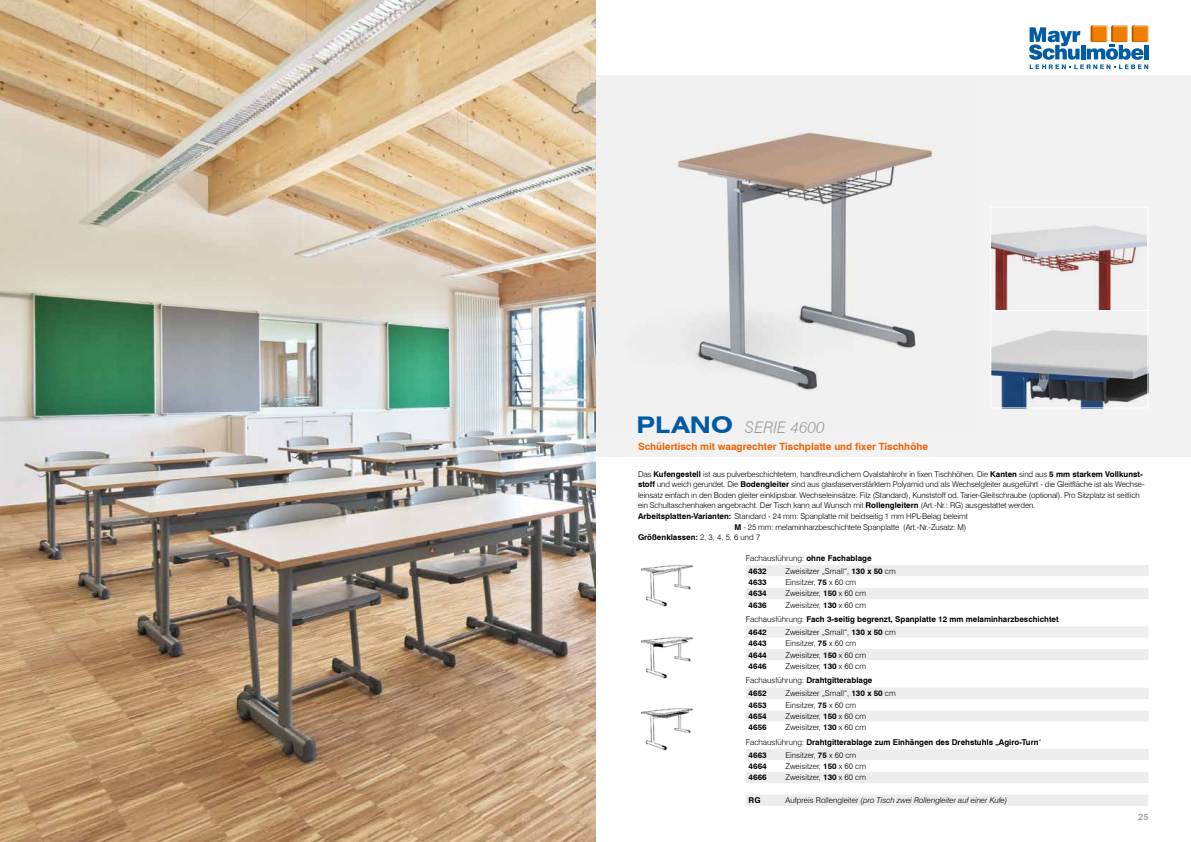
<style>
.page{position:relative;width:1191px;height:842px;background:#fff}
.page>*{position:absolute;margin:0;border:0;box-sizing:border-box;transform-origin:0 0}
.t1{font:italic 300 16px "Swiss 721 BT";color:#9f9f9f}
.t2{font:700 10px "Swiss 721 BT";color:#ec6608}
.t3{font:700 9px "Swiss 721 BT";color:#a8a8a7}
.t4{font:300 8px "Swiss 721 BT";letter-spacing:-.015em;color:#000}
.t5{font:700 8px/13px "Swiss 721 BT";color:#000}
.t6{font:italic 300 8px "Swiss 721 BT";color:#000}
.s1{font-weight:700;font-style:normal;font-stretch:expanded;font-size:23px;color:#005ca5}
.s2{font-weight:700}
.s3{font-weight:300}
.s4{font-style:normal}
</style>
<div class="page">
<svg style="left:1029px;top:25px;width:119px;height:44px"></svg>
<div style="left:0;top:75px;width:1191px;height:381px;background:#f2f2f2"></div>
<img style="left:0;top:0;width:595px;height:842px">
<img style="left:992px;top:225px;width:154px;height:181px">
<div style="left:990px;top:207px;width:158px;height:201px;border:1px solid #fff"></div>
<img style="left:554px;top:75px;width:379px;height:363px">
<hr style="left:990px;top:310px;width:157px;height:1px;background:#fff">
<svg style="left:746px;top:565px;width:402px;height:34px"></svg>
<svg style="left:746px;top:626px;width:402px;height:34px"></svg>
<svg style="left:746px;top:749px;width:402px;height:34px"></svg>
<svg style="left:746px;top:688px;width:402px;height:33px"></svg>
<div style="left:746px;top:795px;width:402px;height:11px;background:#ededed"></div>
<img style="left:640px;top:564px;width:53px;height:43px">
<img style="left:640px;top:636px;width:53px;height:43px">
<img style="left:640px;top:708px;width:53px;height:43px">
<h1 class="t1" style="left:636px;top:417px;width:190px"><span class="s1">PLANO</span> SERIE 4600</h1>
<p class="t2" style="left:638px;top:440px;width:292px">Schülertisch mit waagrechter Tischplatte und fixer Tischhöhe</p>
<p class="t4" style="left:638px;top:469px;width:506px">Das <span class="s2">Kufengestell</span> ist aus pulverbeschichtetem, handfreundIichem Ovalstahlrohr in fixen Tischhöhen. Die <span class="s2">Kanten</span> sind aus <span class="s2">5 mm starkem Vollkunst-</span></p>
<p class="t4" style="left:638px;top:479px;width:508px"><span class="s2">stoff</span> und weich gerundet. Die <span class="s2">Bodengleiter</span> sind aus glasfaserverstärktem Polyamid und als Wechselgleiter ausgeführt - die Gleitfläche ist als Wechse-</p>
<p class="t4" style="left:638px;top:490px;width:503px">leinsatz einfach in den Boden gleiter einklipsbar. Wechseleinsätze: Filz (Standard), Kunststoff od. Tarier-Gleitschraube (optional). Pro Sitzplatz ist seitlich</p>
<p class="t4" style="left:638px;top:500px;width:399px">ein Schultaschenhaken angebracht. Der Tisch kann auf Wunsch mit <span class="s2">Rollengleitern</span> (Art.-Nr.: RG) ausgestattet werden.</p>
<p class="t4" style="left:638px;top:511px;width:331px"><span class="s2">Arbeitsplatten-Varianten:</span> Standard - 24 mm: Spanplatte mit beidseitig 1 mm HPL-Belag beleimt</p>
<p class="t4" style="left:734px;top:522px;width:233px"><span class="s2">M</span> - 25 mm: melaminharzbeschichtete Spanplatte (Art.-Nr.-Zusatz: M)</p>
<p class="t5" style="left:638px;top:531px;width:124px">Größenklassen: <span class="s3">2, 3, 4, 5, 6 und 7</span></p>
<p class="t5" style="left:748px;top:551px;width:124px;text-indent:-3px"><span class="s3">Fachausführung:</span> ohne Fachablage<br>4632</p>
<p class="t4" style="left:785px;top:566px;width:112px">Zweisitzer „Small“, <span class="s2">130 x 50</span> cm</p>
<p class="t5" style="left:748px;top:576px;width:20px">4633</p>
<p class="t4" style="left:785px;top:577px;width:72px">Einsitzer, <span class="s2">75</span> x 60 cm</p>
<p class="t5" style="left:748px;top:587px;width:20px">4634</p>
<p class="t4" style="left:785px;top:589px;width:82px">Zweisitzer, <span class="s2">150</span> x 60 cm</p>
<p class="t5" style="left:748px;top:598px;width:20px">4636</p>
<p class="t5" style="left:746px;top:598px;width:314px;line-height:14.4px;text-indent:40px"><span class="s3">Zweisitzer,</span> 130 <span class="s3">x 60 cm<br>Fachausführung:</span> Fach 3-seitig begrenzt, Spanplatte 12 mm melaminharzbeschichtet</p>
<p class="t5" style="left:748px;top:626px;width:20px">4642</p>
<p class="t4" style="left:785px;top:627px;width:112px">Zweisitzer „Small“, <span class="s2">130 x 50</span> cm</p>
<p class="t5" style="left:748px;top:637px;width:20px">4643</p>
<p class="t4" style="left:785px;top:639px;width:72px">Einsitzer, <span class="s2">75</span> x 60 cm</p>
<p class="t5" style="left:748px;top:648px;width:20px">4644</p>
<p class="t4" style="left:785px;top:650px;width:82px">Zweisitzer, <span class="s2">150</span> x 60 cm</p>
<p class="t5" style="left:748px;top:660px;width:20px">4646</p>
<p class="t4" style="left:785px;top:661px;width:82px">Zweisitzer, <span class="s2">130</span> x 60 cm</p>
<p class="t5" style="left:748px;top:674px;width:125px;text-indent:-3px"><span class="s3">Fachausführung:</span> Drahtgitterablage<br>4652</p>
<p class="t4" style="left:785px;top:689px;width:112px">Zweisitzer „Small“, <span class="s2">130 x 50</span> cm</p>
<p class="t5" style="left:748px;top:698px;width:20px">4653</p>
<p class="t4" style="left:785px;top:700px;width:72px">Einsitzer, <span class="s2">75</span> x 60 cm</p>
<p class="t5" style="left:748px;top:710px;width:20px">4654</p>
<p class="t4" style="left:785px;top:711px;width:82px">Zweisitzer, <span class="s2">150</span> x 60 cm</p>
<p class="t5" style="left:748px;top:721px;width:20px">4656</p>
<p class="t4" style="left:785px;top:723px;width:82px">Zweisitzer, <span class="s2">130</span> x 60 cm</p>
<p class="t5" style="left:748px;top:735px;width:294px;text-indent:-3px"><span class="s3">Fachausführung:</span> Drahtgitterablage zum Einhängen des Drehstuhls „Agiro-Turn<span class="s3">“<br></span>4663</p>
<p class="t4" style="left:785px;top:750px;width:72px">Einsitzer, <span class="s2">75</span> x 60 cm</p>
<p class="t5" style="left:748px;top:760px;width:20px">4664</p>
<p class="t4" style="left:785px;top:761px;width:82px">Zweisitzer, <span class="s2">150</span> x 60 cm</p>
<p class="t5" style="left:748px;top:771px;width:20px">4666</p>
<p class="t4" style="left:785px;top:773px;width:82px">Zweisitzer, <span class="s2">130</span> x 60 cm</p>
<p class="t5" style="left:748px;top:794px;width:13px">RG</p>
<p class="t6" style="left:785px;top:795px;width:223px"><span class="s4">Aufpreis Rollengleiter</span> (pro Tisch zwei Rollengleiter auf einer Kufe)</p>
<p class="t3" style="left:1138px;top:811px;width:12px">25</p>
</div>
